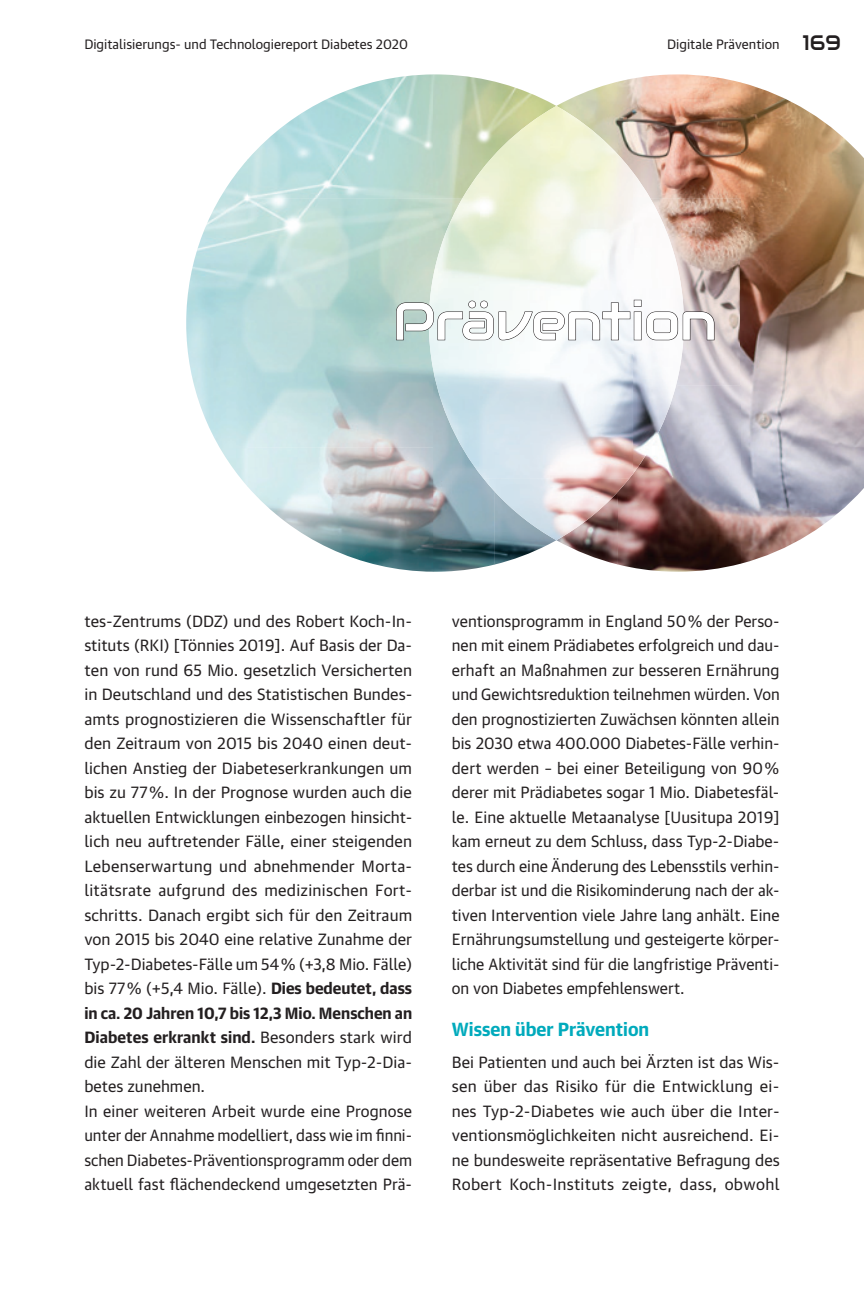
<style>
.page{position:relative;width:864px;height:1290px;background:#fff}
.page>*{position:absolute;margin:0;border:0;box-sizing:border-box;transform-origin:0 0}
.t1{font:52.5px "Audiowide";color:#fff}
.t2{font:700 18.38px "Guardian Text Sans";color:#00aabc}
.t3{font:15.75px/24.5px "Guardian Text Sans";letter-spacing:.005em;color:#231f20;text-align:justify}
.t4{font:13.12px "Guardian Text Sans";color:#231f20}
.s1{font-family:"Audiowide";font-size:21px}
.s2{font-weight:700}
</style>
<div class="page">
<img style="left:248px;top:74px;width:492px;height:125px">
<img style="left:740px;top:82px;width:123px;height:482px">
<img style="left:650px;top:198px;width:90px;height:187px">
<img style="left:617px;top:385px;width:123px;height:187px">
<img style="left:494px;top:540px;width:123px;height:24px">
<img style="left:186px;top:159px;width:62px;height:327px">
<img style="left:247px;top:198px;width:247px;height:374px">
<img style="left:479px;top:106px;width:154px;height:372px">
<img style="left:428px;top:172px;width:51px;height:302px">
<img style="left:632px;top:341px;width:51px;height:133px">
<img style="left:483px;top:478px;width:146px;height:62px">
<svg style="left:395px;top:299px;width:319px;height:42px"></svg>
<p class="t4" style="left:84px;top:34px;width:325px">Digitalisierungs- und Technologiereport Diabetes 2020</p>
<p class="t4" style="left:667px;top:34px;width:175px">Digitale Prävention <span class="s1">169</span></p>
<h1 class="t1" style="left:392px;top:288px;width:325px">Prävention</h1>
<p class="t3" style="left:84px;top:607px;width:329px;text-align:left">tes-Zentrums (DDZ) und des Robert Koch-In&shy;stituts (RKI) [Tönnies 2019]. Auf Basis der Da&shy;ten von rund 65 Mio. gesetzlich Versicherten in Deutschland und des Statistischen Bundes&shy;amts prognostizieren die Wissenschaftler für den Zeitraum von 2015 bis 2040 einen deut&shy;lichen Anstieg der Diabeteserkrankungen um bis zu 77 %. In der Prognose wurden auch die aktuellen Entwicklungen einbezogen hinsicht&shy;lich neu auftretender Fälle, einer steigenden Lebenserwartung und abnehmender Morta&shy;litätsrate aufgrund des medizinischen Fort&shy;schritts. Danach ergibt sich für den Zeitraum von 2015 bis 2040 eine relative Zunahme der Typ-2-Diabetes-Fälle um 54 % (+3,8 Mio. Fälle) bis 77 % (+5,4 Mio. Fälle). <span class="s2">Dies bedeutet, dass in ca. 20 Jahren 10,7 bis 12,3 Mio. Menschen an Diabetes erkrankt sind.</span> Besonders stark wird die Zahl der älteren Menschen mit Typ-2-Dia&shy;betes zunehmen.<br>In einer weiteren Arbeit wurde eine Prognose unter der Annahme modelliert, dass wie im finni&shy;schen Diabetes-Präventionsprogramm oder dem aktuell fast flächendeckend umgesetzten Prä-</p>
<p class="t3" style="left:451px;top:607px;width:329px">ventionsprogramm in England 50 % der Perso&shy;nen mit einem Prädiabetes erfolgreich und dau&shy;erhaft an Maßnahmen zur besseren Ernährung und Gewichtsreduktion teilnehmen würden. Von den prognostizierten Zuwächsen könnten allein bis 2030 etwa 400.000 Diabetes- Fälle verhin&shy;dert werden – bei einer Beteiligung von 90 % derer mit Prädiabetes sogar 1 Mio. Diabetesfäl&shy;le. Eine aktuelle Metaanalyse [Uusitupa 2019] kam erneut zu dem Schluss, dass Typ-2-Diabe&shy;tes durch eine Änderung des Lebensstils verhin&shy;derbar ist und die Risikominderung nach der ak&shy;tiven Intervention viele Jahre lang anhält. Eine Ernährungsumstellung und gesteigerte körper&shy;liche Aktivität sind für die langfristige Präventi&shy;on von Diabetes empfehlenswert.</p>
<p class="t2" style="left:451px;top:1014px;width:199px">Wissen über Prävention</p>
<p class="t3" style="left:451px;top:1048px;width:329px">Bei Patienten und auch bei Ärzten ist das Wis&shy;sen über das Risiko für die Entwicklung ei&shy;nes Typ-2-Diabetes wie auch über die Inter&shy;ventionsmöglichkeiten nicht ausreichend. Ei&shy;ne bundesweite repräsentative Befragung des Robert Koch-Instituts zeigte, dass, obwohl</p>
</div>
